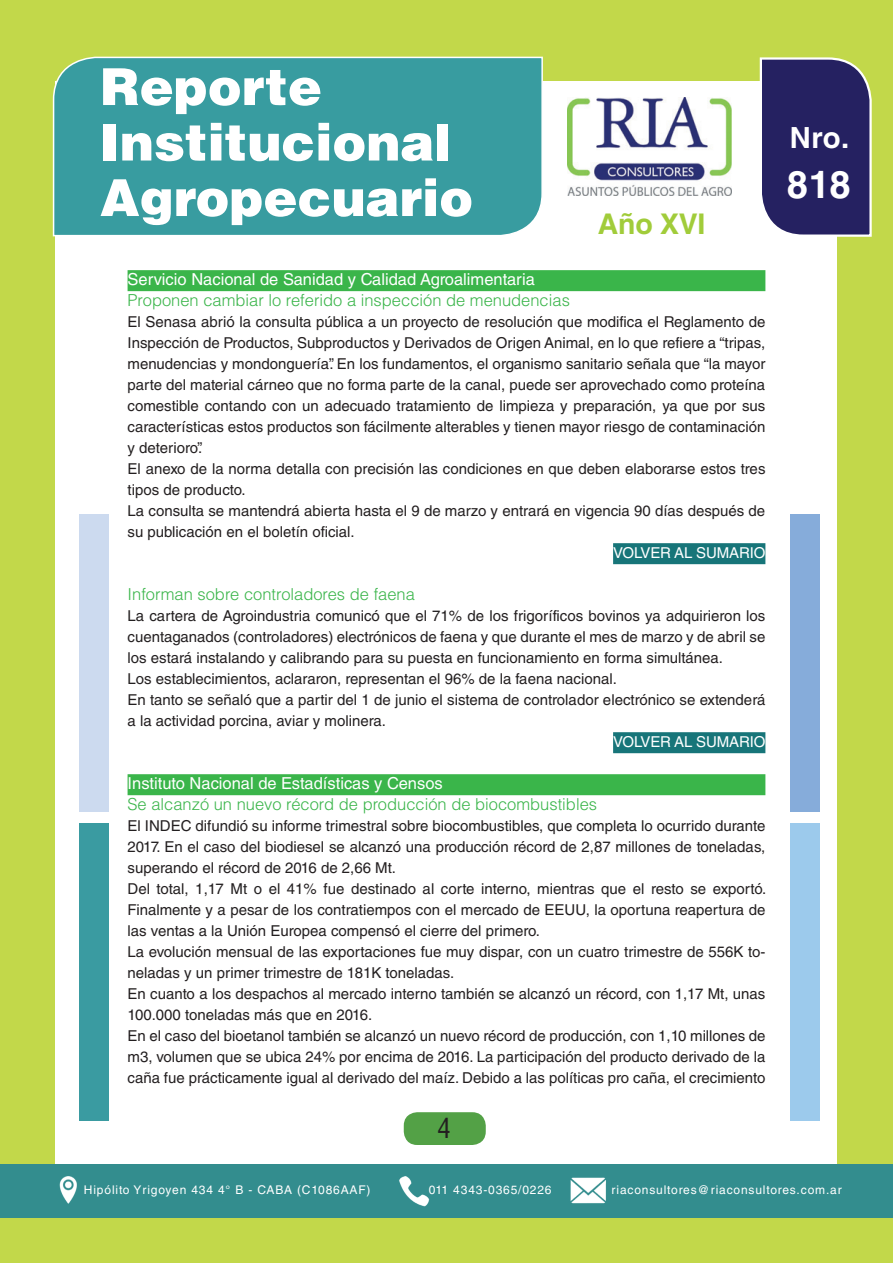
<style>
.page{position:relative;width:893px;height:1263px;background:#c2d84a}
.page>*{position:absolute;margin:0;border:0;box-sizing:border-box;transform-origin:0 0}
.t1{font:900 51px/55.5px "Helvetica LT Std";color:#fff}
.t2{font:700 38.1px "Helvetica LT Std";color:#fff}
.t3{font:700 29.1px "Helvetica LT Std";color:#fff}
.t4{font:700 28.5px "Helvetica LT Std";color:#a1cc3a}
.t5{font:condensed 27px "Helvetica LT Std";color:#231f20}
.t6{font:300 16.5px "Helvetica LT Std";color:#3ab54a}
.t7{font:16.5px "Helvetica LT Std";color:#fff}
.t8{font:15px/21px "Helvetica LT Std";color:#231f20}
.t9{font:15px "Helvetica LT Std";letter-spacing:-.01em;color:#fff}
.t10{font:12px "Helvetica LT Std";letter-spacing:.07em;color:#fff}
.s1{font-style:inherit}
</style>
<div class="page">
<div style="left:56px;top:81px;width:781px;height:1094px;background:#fff"></div>
<img style="left:568px;top:98px;width:164px;height:97px">
<div style="left:79px;top:514px;width:29px;height:297px;background:#ccdaef"></div>
<div style="left:79px;top:823px;width:29px;height:298px;background:#3a9ba1"></div>
<div style="left:790px;top:514px;width:30px;height:297px;background:#86acda"></div>
<div style="left:790px;top:823px;width:30px;height:298px;background:#9ccaec"></div>
<div style="left:52px;top:56px;width:492px;height:181px;background:#389ca0"></div>
<svg style="left:759px;top:56px;width:114px;height:182px;background:#3e3b6d"></svg>
<div style="left:0;top:1164px;width:893px;height:54px;background:#338d8e"></div>
<img style="left:50px;top:1166px;width:40px;height:43px">
<img style="left:566px;top:1170px;width:46px;height:39px">
<img style="left:394px;top:1169px;width:40px;height:37px">
<div style="left:404px;top:1112px;width:82px;height:33px;background:#53a146;border-radius:14px"></div>
<div style="left:128px;top:270px;width:637px;height:21px;background:#3ab54a"></div>
<div style="left:613px;top:543px;width:152px;height:21px;background:#177579"></div>
<div style="left:613px;top:732px;width:152px;height:21px;background:#177579"></div>
<div style="left:128px;top:774px;width:637px;height:21px;background:#3ab54a"></div>
<h1 class="t1" style="left:100px;top:58px;width:375px">Reporte<br>Institucional<br>Agropecuario</h1>
<h3 class="t4" style="left:598px;top:206px;width:109px">Año <span class="s1">XVI</span></h3>
<p class="t7" style="left:128px;top:270px;width:409px">Servicio Nacional de Sanidad y Calidad Agroalimentaria</p>
<p class="t6" style="left:128px;top:290px;width:444px">Proponen cambiar lo referido a inspección de menudencias</p>
<p class="t8" style="left:128px;top:311px;width:639px">El Senasa abrió la consulta pública a un proyecto de resolución que modifica el Reglamento de Inspección de Productos, Subproductos y Derivados de Origen Animal, en lo que refiere a “tripas, menudencias y mondonguería”. En los fundamentos, el organismo sanitario señala que “la mayor parte del material cárneo que no forma parte de la canal, puede ser aprovechado como proteína comestible contando con un adecuado tratamiento de limpieza y preparación, ya que por sus características estos productos son fácilmente alterables y tienen mayor riesgo de contaminación y deterioro”.<br>El anexo de la norma detalla con precisión las condiciones en que deben elaborarse estos tres tipos de producto.<br>La consulta se mantendrá abierta hasta el 9 de marzo y entrará en vigencia 90 días después de su publicación en el boletín oficial.</p>
<p class="t9" style="left:613px;top:544px;width:154px">VOLVER AL SUMARIO</p>
<p class="t6" style="left:128px;top:584px;width:289px">Informan sobre controladores de faena</p>
<p class="t8" style="left:128px;top:605px;width:639px">La cartera de Agroindustria comunicó que el 71% de los frigoríficos bovinos ya adquirieron los cuentaganados (controladores) electrónicos de faena y que durante el mes de marzo y de abril se los estará instalando y calibrando para su puesta en funcionamiento en forma simultánea.<br>Los establecimientos, aclararon, representan el 96% de la faena nacional.<br>En tanto se señaló que a partir del 1 de junio el sistema de controlador electrónico se extenderá a la actividad porcina, aviar y molinera.</p>
<p class="t9" style="left:613px;top:733px;width:154px">VOLVER AL SUMARIO</p>
<p class="t7" style="left:128px;top:774px;width:317px">Instituto Nacional de Estadísticas y Censos</p>
<p class="t6" style="left:128px;top:794px;width:471px">Se alcanzó un nuevo récord de producción de biocombustibles</p>
<p class="t8" style="left:128px;top:815px;width:640px">El INDEC difundió su informe trimestral sobre biocombustibles, que completa lo ocurrido durante 2017. En el caso del biodiesel se alcanzó una producción récord de 2,87 millones de toneladas, superando el récord de 2016 de 2,66 Mt.<br>Del total, 1,17 Mt o el 41% fue destinado al corte interno, mientras que el resto se exportó.<br>Finalmente y a pesar de los contratiempos con el mercado de EEUU, la oportuna reapertura de las ventas a la Unión Europea compensó el cierre del primero.<br>La evolución mensual de las exportaciones fue muy dispar, con un cuatro trimestre de 556K to&shy;neladas y un primer trimestre de 181K toneladas.<br>En cuanto a los despachos al mercado interno también se alcanzó un récord, con 1,17 Mt, unas 100.000 toneladas más que en 2016.<br>En el caso del bioetanol también se alcanzó un nuevo récord de producción, con 1,10 millones de m3, volumen que se ubica 24% por encima de 2016. La participación del producto derivado de la caña fue prácticamente igual al derivado del maíz. Debido a las políticas pro caña, el crecimiento</p>
<h3 class="t5" style="left:437px;top:1111px;width:15px">4</h3>
<h3 class="t3" style="left:790px;top:120px;width:61px">Nro.</h3>
<h2 class="t2" style="left:787px;top:161px;width:65px">818</h2>
<p class="t10" style="left:84px;top:1183px;width:288px">Hipólito Yrigoyen 434 4° B - CABA (C1086AAF)</p>
<p class="t10" style="left:429px;top:1183px;width:124px">011 4343-0365/0226</p>
<p class="t10" style="left:611px;top:1183px;width:232px">riaconsultores@riaconsultores.com.ar</p>
</div>
